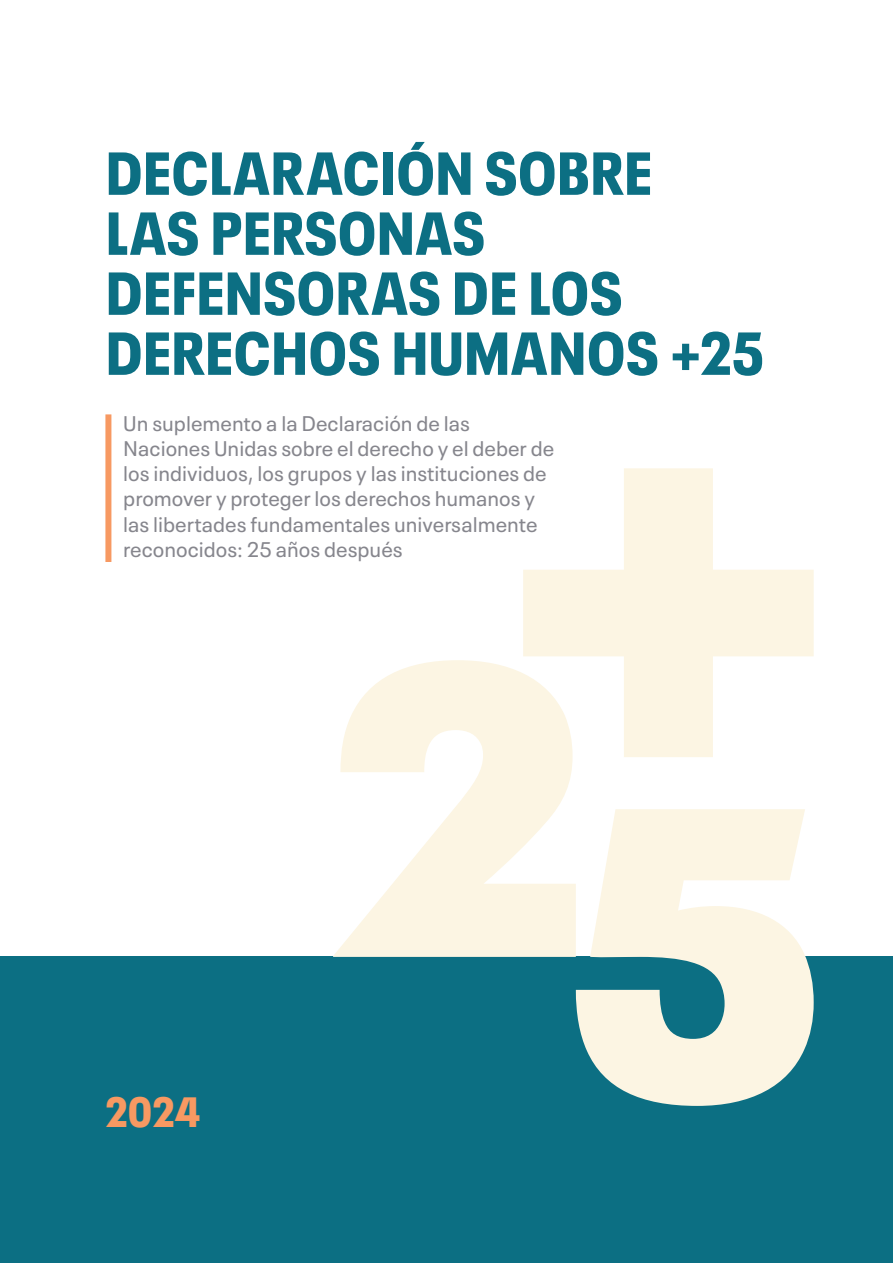
<style>
.page{position:relative;width:893px;height:1263px;background:#fff}
.page>*{position:absolute;margin:0;border:0;box-sizing:border-box;transform-origin:0 0}
.t1{font:900 condensed 60px/60px "Neue Plak";letter-spacing:.025em;color:#0c6f83}
.t2{font:900 condensed 42px "Neue Plak";color:#f79962}
.t3{font:21px/25.2px "Neue Plak Text";color:#86868d}
</style>
<div class="page">
<div style="left:105px;top:414px;width:6px;height:148px;background:#f79962"></div>
<div style="left:0;top:957px;width:893px;height:306px;background:#0c6f83"></div>
<svg style="left:576px;top:809px;width:238px;height:297px;fill:#fcf5e3"></svg>
<svg style="left:523px;top:468px;width:291px;height:289px;fill:#fcf5e3"></svg>
<svg style="left:333px;top:660px;width:243px;height:297px;fill:#fcf5e3"></svg>
<h1 class="t1" style="left:106px;top:137px;width:658px">DECLARACIÓN SOBRE<br>LAS PERSONAS<br>DEFENSORAS DE LOS<br>DERECHOS HUMANOS +25</h1>
<p class="t3" style="left:123px;top:409px;width:432px">Un suplemento a la Declaración de las Naciones Unidas sobre el derecho y el deber de los individuos, los grupos y las instituciones de promover y proteger los derechos humanos y las libertades fundamentales universalmente reconocidos: 25 años después</p>
<h2 class="t2" style="left:106px;top:1079px;width:95px">2024</h2>
</div>
